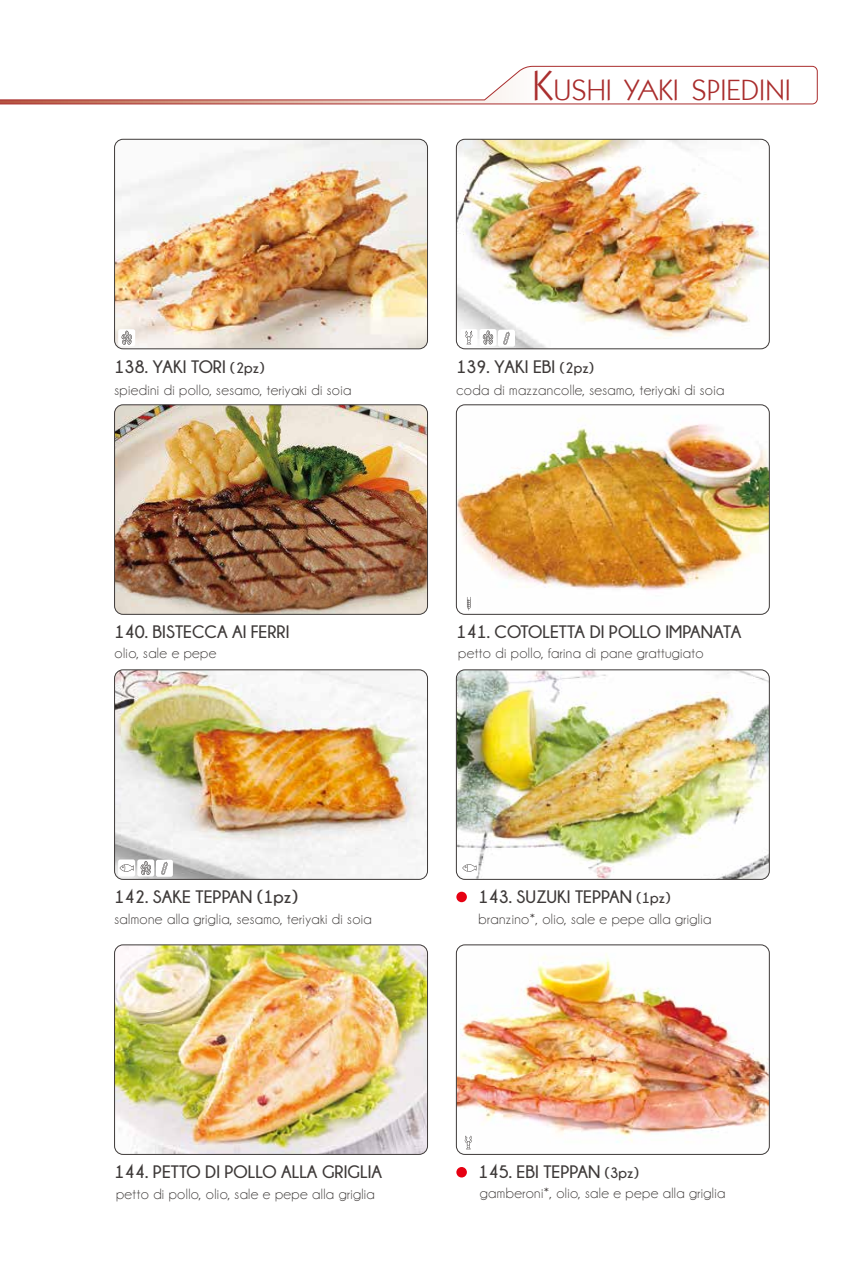
<style>
.page{position:relative;width:851px;height:1263px;background:#fff}
.page>*{position:absolute;margin:0;border:0;box-sizing:border-box;transform-origin:0 0}
.t1{font:29.4px "Kabel IT Cby BT";letter-spacing:.025em;color:#a92d2d}
.t2{font:700 18px "Champagne&Limousines";color:#3e3a39}
.t3{font:15px "Champagne&Limousines";letter-spacing:.025em;color:#3e3a39}
.s1{font-size:15px}
.s2{font-size:42px}
</style>
<div class="page">
<svg style="left:0;top:66px;width:817px;height:39px"></svg>
<img style="left:114px;top:670px;width:313px;height:209px">
<div style="left:114px;top:670px;width:313px;height:209px;border:1px solid #3e3a39;border-radius:9px"></div>
<img style="left:456px;top:670px;width:313px;height:209px">
<div style="left:456px;top:670px;width:313px;height:209px;border:1px solid #3e3a39;border-radius:9px"></div>
<img style="left:114px;top:945px;width:313px;height:209px">
<div style="left:114px;top:945px;width:313px;height:209px;border:1px solid #3e3a39;border-radius:9px"></div>
<img style="left:456px;top:945px;width:313px;height:209px">
<div style="left:456px;top:945px;width:313px;height:209px;border:1px solid #3e3a39;border-radius:9px"></div>
<img style="left:114px;top:139px;width:313px;height:210px">
<div style="left:114px;top:139px;width:313px;height:210px;border:1px solid #3e3a39;border-radius:9px"></div>
<img style="left:456px;top:139px;width:313px;height:210px">
<div style="left:456px;top:139px;width:313px;height:210px;border:1px solid #3e3a39;border-radius:9px"></div>
<img style="left:114px;top:405px;width:313px;height:209px">
<div style="left:114px;top:405px;width:313px;height:209px;border:1px solid #3e3a39;border-radius:9px"></div>
<img style="left:456px;top:405px;width:313px;height:209px">
<div style="left:456px;top:405px;width:313px;height:209px;border:1px solid #3e3a39;border-radius:9px"></div>
<div style="left:456px;top:1167px;width:11px;height:10px;background:#e60012;border-radius:50%"></div>
<div style="left:456px;top:892px;width:11px;height:10px;background:#e60012;border-radius:50%"></div>
<div style="left:460px;top:595px;width:17px;height:17px;background:#fff;border-radius:2px"></div>
<svg style="left:467px;top:597px;width:3px;height:13px"></svg>
<div style="left:118px;top:859px;width:17px;height:17px;background:#fff;border-radius:2px"></div>
<svg style="left:119px;top:864px;width:15px;height:8px"></svg>
<div style="left:137px;top:859px;width:17px;height:17px;background:#fff;border-radius:2px"></div>
<svg style="left:140px;top:861px;width:11px;height:14px"></svg>
<div style="left:461px;top:859px;width:17px;height:17px;background:#fff;border-radius:2px"></div>
<svg style="left:462px;top:864px;width:14px;height:8px"></svg>
<div style="left:460px;top:329px;width:17px;height:17px;background:#fff;border-radius:2px"></div>
<svg style="left:465px;top:331px;width:7px;height:13px"></svg>
<div style="left:479px;top:329px;width:17px;height:17px;background:#fff;border-radius:2px"></div>
<svg style="left:482px;top:330px;width:11px;height:15px"></svg>
<div style="left:118px;top:329px;width:17px;height:17px;background:#fff;border-radius:2px"></div>
<svg style="left:121px;top:331px;width:11px;height:14px"></svg>
<div style="left:460px;top:1134px;width:17px;height:17px;background:#fff;border-radius:2px"></div>
<svg style="left:464px;top:1136px;width:8px;height:13px"></svg>
<div style="left:498px;top:330px;width:17px;height:17px;background:#fff;border-radius:2px"></div>
<svg style="left:503px;top:332px;width:7px;height:13px"></svg>
<div style="left:156px;top:860px;width:17px;height:17px;background:#fff;border-radius:2px"></div>
<svg style="left:161px;top:862px;width:7px;height:13px"></svg>
<p class="t2" style="left:114px;top:356px;width:151px">138. YAKI TORI <span class="s1">(2pz)</span></p>
<p class="t3" style="left:114px;top:382px;width:238px">spiedini di pollo, sesamo, teriyaki di soia</p>
<h1 class="t1" style="left:532px;top:72px;width:259px"><span class="s2">K</span>USHI YAKI SPIEDINI</h1>
<p class="t2" style="left:456px;top:356px;width:139px">139. YAKI EBI <span class="s1">(2pz)</span></p>
<p class="t3" style="left:456px;top:382px;width:269px">coda di mazzancolle, sesamo, teriyaki di soia</p>
<p class="t2" style="left:114px;top:622px;width:176px">140. BISTECCA AI FERRI</p>
<p class="t2" style="left:456px;top:622px;width:286px">141. COTOLETTA DI POLLO IMPANATA</p>
<p class="t3" style="left:114px;top:645px;width:103px">olio, sale e pepe</p>
<p class="t3" style="left:458px;top:645px;width:247px">petto di pollo, farina di pane grattugiato</p>
<p class="t2" style="left:114px;top:887px;width:185px">142. SAKE TEPPAN (1pz)</p>
<p class="t3" style="left:114px;top:912px;width:259px">salmone alla griglia, sesamo, teriyaki di soia</p>
<p class="t2" style="left:114px;top:1162px;width:269px">144. PETTO DI POLLO ALLA GRIGLIA</p>
<p class="t2" style="left:478px;top:887px;width:193px">143. SUZUKI TEPPAN <span class="s1">(1pz)</span></p>
<p class="t3" style="left:478px;top:912px;width:234px">branzino*, olio, sale e pepe alla griglia</p>
<p class="t2" style="left:478px;top:1162px;width:162px">145. EBI TEPPAN <span class="s1">(3pz)</span></p>
<p class="t3" style="left:116px;top:1187px;width:260px">petto di pollo, olio, sale e pepe alla griglia</p>
<p class="t3" style="left:480px;top:1186px;width:247px">gamberoni*, olio, sale e pepe alla griglia</p>
</div>
